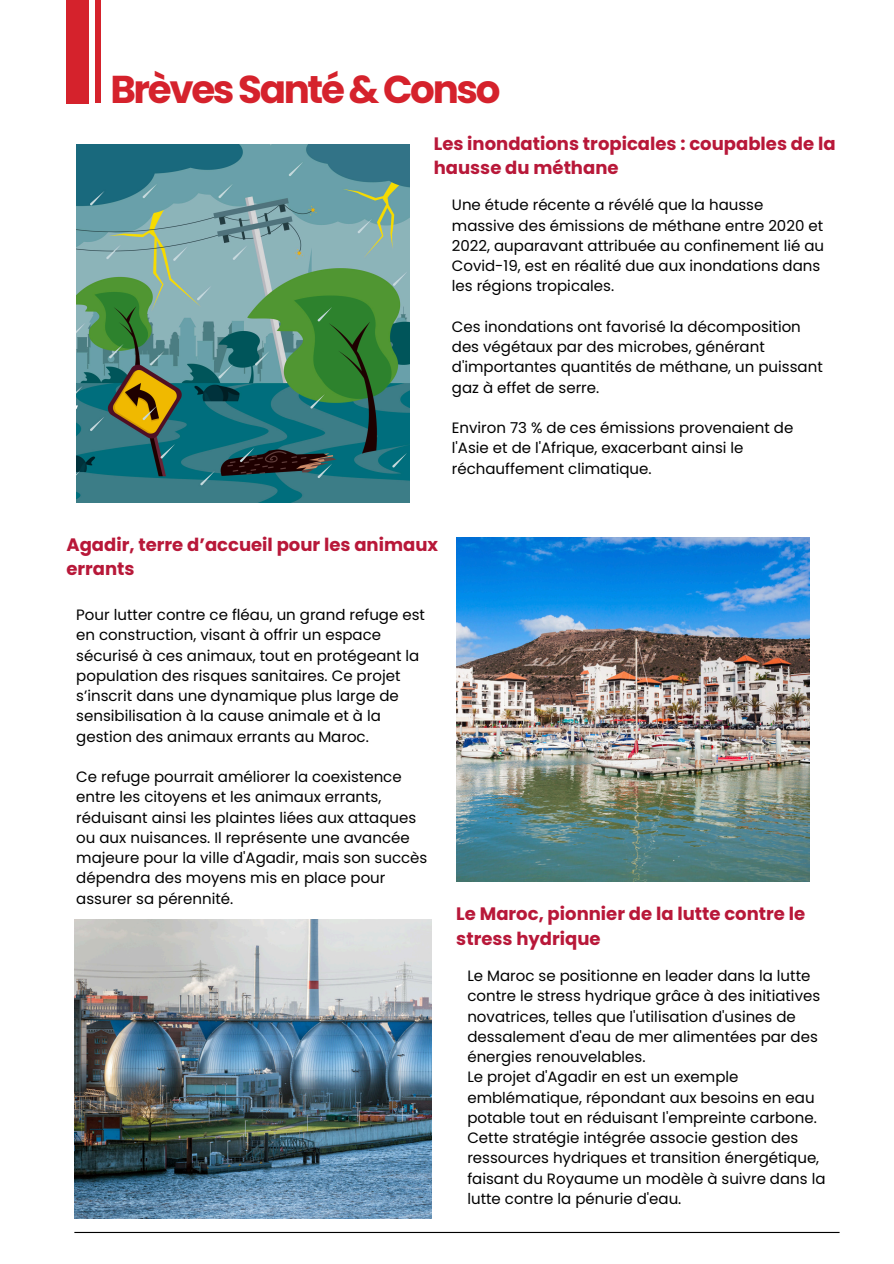
<style>
.page{position:relative;width:894px;height:1264px;background:#fff}
.page>*{position:absolute;margin:0;border:0;box-sizing:border-box;transform-origin:0 0}
.t1{font:700 38.85px "Poppins";letter-spacing:-.06em;color:#d5222c}
.t2{font:700 18px/24.8px "Poppins";color:#b81839}
.t3{font:15px/20.2px "Poppins";color:#000}
</style>
<div class="page">
<img style="left:76px;top:145px;width:333px;height:358px">
<img style="left:74px;top:919px;width:357px;height:299px">
<hr style="left:74px;top:1231px;width:765px;height:1px;background:#000">
<div style="left:67px;top:0;width:22px;height:104px;background:#d5222c"></div>
<hr style="left:96px;top:0;width:4px;height:102px;background:#d5222c">
<img style="left:456px;top:538px;width:353px;height:343px">
<h2 class="t1" style="left:110px;top:62px;width:391px">BrèvesSanté&amp;Conso</h2>
<p class="t2" style="left:433px;top:131px;width:403px">Les inondations tropicales : coupables de la hausse du méthane</p>
<p class="t3" style="left:452px;top:195px;width:374px">Une étude récente a révélé que la hausse massive des émissions de méthane entre 2020 et 2022, auparavant attribuée au confinement lié au Covid-19, est en réalité due aux inondations dans les régions tropicales.</p>
<p class="t3" style="left:452px;top:316px;width:372px">Ces inondations ont favorisé la décomposition des végétaux par des microbes, générant d'importantes quantités de méthane, un puissant gaz à effet de serre.</p>
<p class="t3" style="left:452px;top:418px;width:343px">Environ 73 % de ces émissions provenaient de l'Asie et de l'Afrique, exacerbant ainsi le réchauffement climatique.</p>
<p class="t2" style="left:66px;top:532px;width:373px">Agadir, terre d’accueil pour les animaux errants</p>
<p class="t3" style="left:76px;top:604px;width:350px">Pour lutter contre ce fléau, un grand refuge est en construction, visant à offrir un espace sécurisé à ces animaux, tout en protégeant la population des risques sanitaires. Ce projet s’inscrit dans une dynamique plus large de sensibilisation à la cause animale et à la gestion des animaux errants au Maroc.</p>
<h2 class="t3" style="left:76px;top:766px;width:352px">Ce refuge pourrait améliorer la coexistence entre les citoyens et les animaux errants, réduisant ainsi les plaintes liées aux attaques ou aux nuisances. Il représente une avancée majeure pour la ville d'Agadir, mais son succès dépendra des moyens mis en place pour assurer sa pérennité.</h2>
<p class="t2" style="left:456px;top:901px;width:350px">Le Maroc, pionnier de la lutte contre le stress hydrique</p>
<h2 class="t3" style="left:467px;top:965px;width:354px">Le Maroc se positionne en leader dans la lutte contre le stress hydrique grâce à des initiatives novatrices, telles que l'utilisation d'usines de dessalement d'eau de mer alimentées par des énergies renouvelables.</h2>
<p class="t3" style="left:467px;top:1067px;width:351px">Le projet d'Agadir en est un exemple emblématique, répondant aux besoins en eau potable tout en réduisant l'empreinte carbone.</p>
<p class="t3" style="left:467px;top:1127px;width:359px">Cette stratégie intégrée associe gestion des ressources hydriques et transition énergétique, faisant du Royaume un modèle à suivre dans la lutte contre la pénurie d'eau.</p>
</div>
